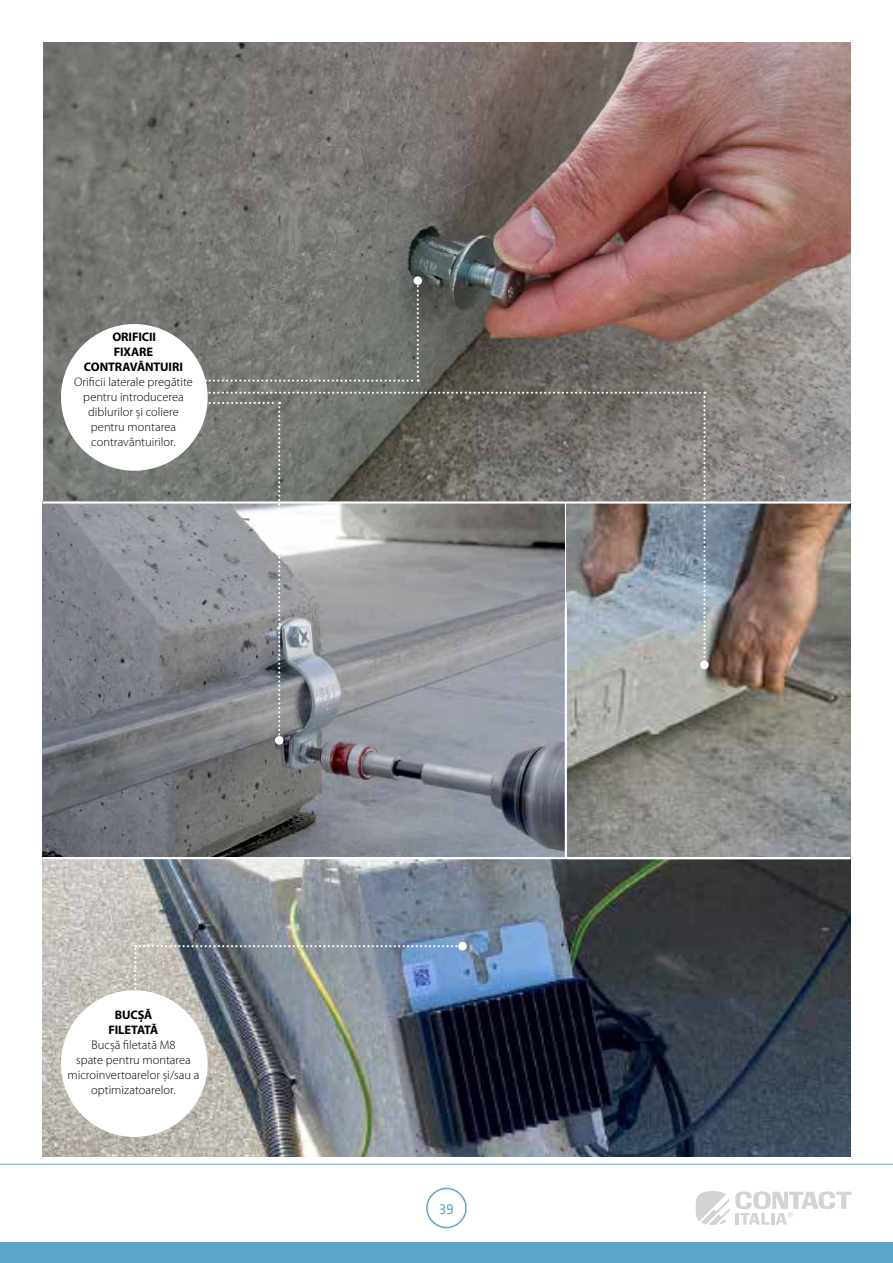
<style>
.page{position:relative;width:893px;height:1263px;background:#fff}
.page>*{position:absolute;margin:0;border:0;box-sizing:border-box;transform-origin:0 0}
.t1{font:15px "Klavika Regular OSF";color:#5da7cb}
.t2{font:300 12.45px/14.9px "Myriad Pro";letter-spacing:.005em;color:#000;text-align:center}
.t3{font:700 12.45px/14.9px "Myriad Pro";letter-spacing:-.01em;color:#000;text-align:center}
</style>
<div class="page">
<div style="left:0;top:1242px;width:893px;height:21px;background:#5da7cb"></div>
<div style="left:426px;top:1188px;width:41px;height:40px;border:2px solid #5da7cb;border-radius:50%"></div>
<hr style="left:0;top:1164px;width:893px;height:1px;background:#5da7cb">
<svg style="left:696px;top:1191px;width:155px;height:34px"></svg>
<img style="left:43px;top:504px;width:522px;height:353px">
<img style="left:567px;top:504px;width:283px;height:353px">
<img style="left:43px;top:43px;width:807px;height:458px">
<img style="left:43px;top:859px;width:807px;height:298px">
<img style="left:134px;top:945px;width:329px;height:49px">
<div style="left:458px;top:942px;width:9px;height:8px;background:#fff;border-radius:50%"></div>
<svg style="left:205px;top:280px;width:214px;height:102px;background:#777974"></svg>
<div style="left:414px;top:276px;width:8px;height:9px;background:#fff;border-radius:50%"></div>
<div style="left:275px;top:736px;width:8px;height:9px;background:#fff;border-radius:50%"></div>
<svg style="left:205px;top:392px;width:500px;height:349px;background:#8e8f90"></svg>
<div style="left:700px;top:661px;width:9px;height:8px;background:#fff;border-radius:50%"></div>
<div style="left:61px;top:324px;width:147px;height:147px;background:#fff;border-radius:50%"></div>
<div style="left:61px;top:990px;width:147px;height:147px;background:#fff;border-radius:50%"></div>
<p class="t3" style="left:84px;top:329px;width:101px">ORIFICII<br>FIXARE<br>CONTRAVÂNTUIRI</p>
<p class="t2" style="left:74px;top:375px;width:120px">Orificii laterale pregătite pentru introducerea diblurilor și coliere pentru montarea contravântuirilor.</p>
<p class="t3" style="left:108px;top:1007px;width:51px">BUCȘĂ<br>FILETATĂ</p>
<p class="t2" style="left:68px;top:1038px;width:133px">Bucșă filetată M8<br>spate pentru montarea microinvertoarelor și/sau a optimizatoarelor.</p>
<p class="t1" style="left:439px;top:1199px;width:16px">39</p>
</div>
